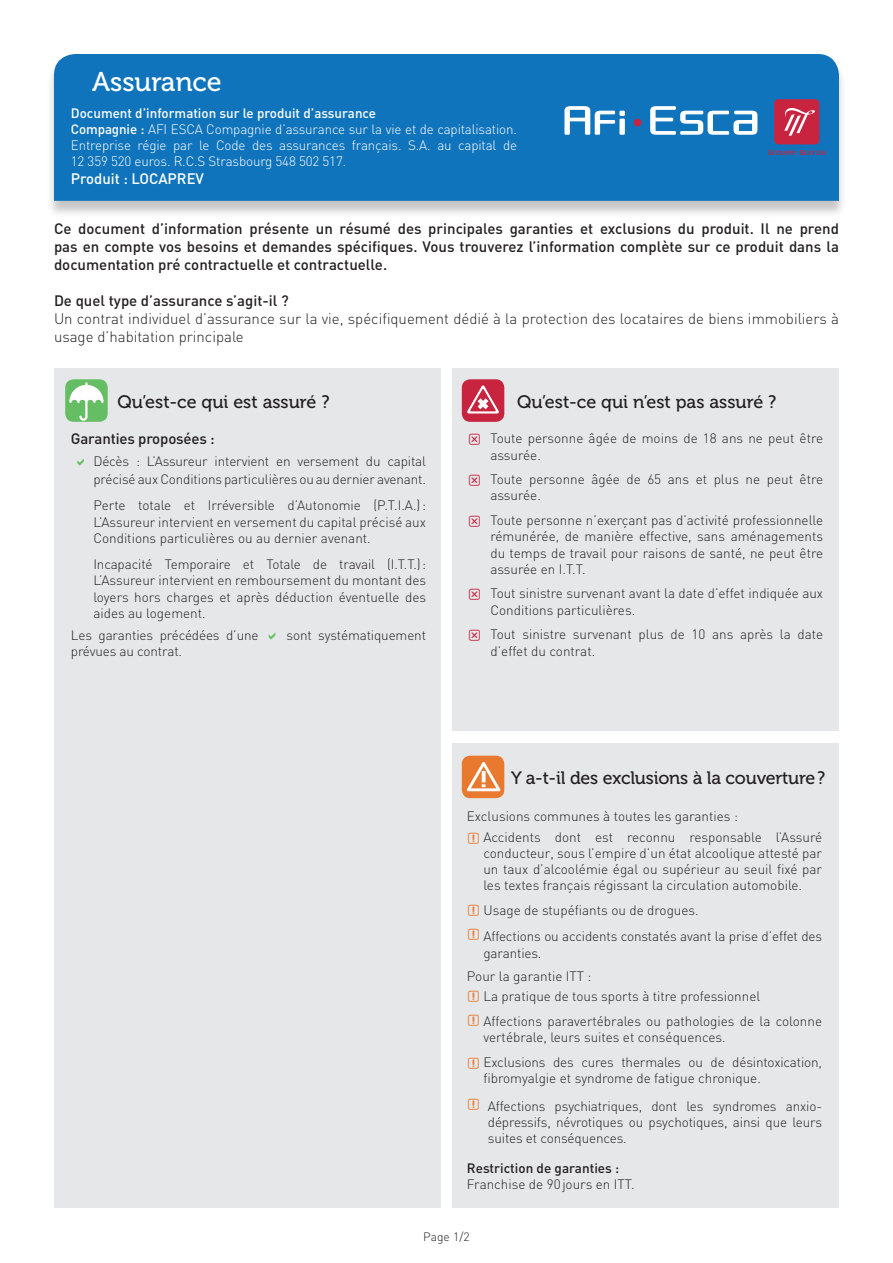
<style>
.page{position:relative;width:893px;height:1263px;background:#fff}
.page>*{position:absolute;margin:0;border:0;box-sizing:border-box;transform-origin:0 0}
.t1{font:27px "Museo 500";color:#fff}
.t2{font:18px "Museo 500";letter-spacing:-.005em;color:#231f20}
.t3{font:500 15px/18px "DIN";color:#231f20;text-align:justify}
.t4{font:300 15px/18px "DIN";color:#231f20}
.t5{font:500 15px "DIN";color:#fff}
.t6{font:300 13.5px/16.2px "DIN";color:#231f20}
.t7{font:300 13.5px/16.2px "DIN";letter-spacing:-.01em;color:#fff;text-align:justify}
.t8{font:500 13.5px "DIN";color:#fff}
.t9{font:500 13.5px "DIN";color:#231f20}
.t10{font:300 12px "DIN";color:#231f20}
.s1{font-weight:500}
.s2{font-family:"Button Bonus Rounded Positive";font-weight:400;color:#c8233f}
.s3{font-family:"Button Bonus Rounded Positive";font-weight:400;color:#e8792f}
</style>
<div class="page">
<div style="left:46px;top:54px;width:801px;height:163px;background:#231f20;opacity:.26"></div>
<div style="left:54px;top:54px;width:785px;height:147px;background:#1074bc"></div>
<div style="left:634px;top:119px;width:7px;height:7px;background:#c8233f;border-radius:50%"></div>
<svg style="left:768px;top:150px;width:57px;height:5px"></svg>
<div style="left:774px;top:99px;width:45px;height:45px;background:#c8233f;border-radius:4px"></div>
<svg style="left:784px;top:108px;width:31px;height:28px"></svg>
<svg style="left:564px;top:106px;width:61px;height:29px"></svg>
<svg style="left:650px;top:106px;width:107px;height:29px"></svg>
<div style="left:54px;top:368px;width:387px;height:840px;background:#e6e7e9"></div>
<div style="left:452px;top:368px;width:387px;height:362px;background:#e6e7e9"></div>
<div style="left:65px;top:379px;width:43px;height:43px;background:#66be64;border-radius:9px"></div>
<svg style="left:69px;top:382px;width:35px;height:39px"></svg>
<div style="left:462px;top:379px;width:42px;height:43px;background:#c8233f;border-radius:9px"></div>
<svg style="left:467px;top:385px;width:32px;height:28px"></svg>
<div style="left:452px;top:743px;width:387px;height:465px;background:#e6e7e9"></div>
<div style="left:462px;top:756px;width:42px;height:42px;background:#e8792f;border-radius:9px"></div>
<svg style="left:467px;top:762px;width:33px;height:29px"></svg>
<p class="t1" style="left:92px;top:67px;width:131px">Assurance</p>
<p class="t8" style="left:71px;top:104px;width:307px">Document d’information sur le produit d’assurance</p>
<p class="t7" style="left:71px;top:121px;width:448px"><span class="s1">Compagnie :</span> AFI ESCA Compagnie d’assurance sur la vie et de capitalisation.<br>Entreprise régie par le Code des assurances français. S.A. au capital de 12 359 520 euros. R.C.S Strasbourg 548 502 517.</p>
<p class="t5" style="left:71px;top:169px;width:135px">Produit : LOCAPREV</p>
<p class="t3" style="left:54px;top:219px;width:786px">Ce document d’information présente un résumé des principales garanties et exclusions du produit. Il ne prend pas en compte vos besoins et demandes spécifiques. Vous trouverez l’information complète sur ce produit dans la documentation pré contractuelle et contractuelle.</p>
<p class="t3" style="left:54px;top:291px;width:236px">De quel type d’assurance s’agit-il ?</p>
<p class="t4" style="left:54px;top:309px;width:786px">Un contrat individuel d’assurance sur la vie, spécifiquement dédié à la protection des locataires de biens immobiliers à usage d’habitation principale</p>
<p class="t2" style="left:117px;top:392px;width:214px">Qu’est-ce qui est assuré ?</p>
<p class="t2" style="left:517px;top:392px;width:261px">Qu’est-ce qui n’est pas assuré ?</p>
<p class="t3" style="left:71px;top:429px;width:145px">Garanties proposées :</p>
<p class="t6" style="left:93px;top:452px;width:334px;line-height:18px">Décès : L’Assureur intervient en versement du capital précisé aux Conditions particulières ou au dernier avenant.</p>
<p class="t6" style="left:93px;top:497px;width:334px;text-align:justify">Perte totale et Irréversible d’Autonomie (P.T.I.A.):<br>L’Assureur intervient en versement du capital précisé aux Conditions particulières ou au dernier avenant.</p>
<p class="t6" style="left:93px;top:556px;width:334px;text-align:justify">Incapacité Temporaire et Totale de travail (I.T.T.):<br>L’Assureur intervient en remboursement du montant des loyers hors charges et après déduction éventuelle des aides au logement.</p>
<p class="t6" style="left:71px;top:627px;width:189px">Les garanties précédées d’une</p>
<p class="t6" style="left:286px;top:627px;width:141px">sont systématiquement</p>
<p class="t6" style="left:71px;top:643px;width:113px">prévues au contrat.</p>
<p class="t6" style="left:490px;top:430px;width:334px;text-indent:-22px"><span class="s2">Y</span> Toute personne âgée de moins de 18 ans ne peut être assurée.</p>
<p class="t6" style="left:490px;top:471px;width:334px;text-indent:-22px"><span class="s2">Y</span> Toute personne âgée de 65 ans et plus ne peut être assurée.</p>
<p class="t6" style="left:490px;top:512px;width:334px;text-align:justify;text-indent:-22px"><span class="s2">Y</span> Toute personne n’exerçant pas d’activité professionnelle rémunérée, de manière effective, sans aménagements du temps de travail pour raisons de santé, ne peut être assurée en I.T.T.</p>
<p class="t6" style="left:490px;top:585px;width:334px;text-indent:-22px"><span class="s2">Y</span> Tout sinistre survenant avant la date d’effet indiquée aux<br>Conditions particulières.</p>
<p class="t6" style="left:490px;top:626px;width:334px;text-indent:-22px"><span class="s2">Y</span> Tout sinistre survenant plus de 10 ans après la date d’effet du contrat.</p>
<p class="t2" style="left:511px;top:768px;width:316px">Y a-t-il des exclusions à la couverture?</p>
<p class="t6" style="left:467px;top:808px;width:273px">Exclusions communes à toutes les garanties :</p>
<p class="t6" style="left:483px;top:829px;width:340px;text-align:justify;text-indent:-16px"><span class="s3">X</span> Accidents dont est reconnu responsable l’Assuré conducteur, sous l’empire d’un état alcoolique attesté par un taux d’alcoolémie égal ou supérieur au seuil fixé par les textes français régissant la circulation automobile.</p>
<p class="t6" style="left:467px;top:902px;width:233px"><span class="s3">X</span> Usage de stupéfiants ou de drogues.</p>
<p class="t6" style="left:483px;top:928px;width:340px;text-indent:-16px"><span class="s3">X</span> Affections ou accidents constatés avant la prise d’effet des garanties.</p>
<p class="t6" style="left:467px;top:968px;width:126px">Pour la garantie ITT :</p>
<p class="t6" style="left:467px;top:988px;width:295px"><span class="s3">X</span> La pratique de tous sports à titre professionnel</p>
<p class="t6" style="left:483px;top:1013px;width:340px;text-indent:-16px"><span class="s3">X</span> Affections paravertébrales ou pathologies de la colonne vertébrale, leurs suites et conséquences.</p>
<p class="t6" style="left:467px;top:1054px;width:357px"><span class="s3">X</span> Exclusions des cures thermales ou de désintoxication,</p>
<p class="t6" style="left:483px;top:1070px;width:279px">fibromyalgie et syndrome de fatigue chronique.</p>
<p class="t6" style="left:488px;top:1097px;width:336px;text-align:justify;text-indent:-21px"><span class="s3">X</span> Affections psychiatriques, dont les syndromes anxio&shy;dépressifs, névrotiques ou psychotiques, ainsi que leurs suites et conséquences.</p>
<p class="t9" style="left:467px;top:1159px;width:154px">Restriction de garanties :</p>
<p class="t6" style="left:467px;top:1175px;width:169px">Franchise de 90jours en ITT.</p>
<p class="t10" style="left:423px;top:1230px;width:48px">Page 1/2</p>
</div>
